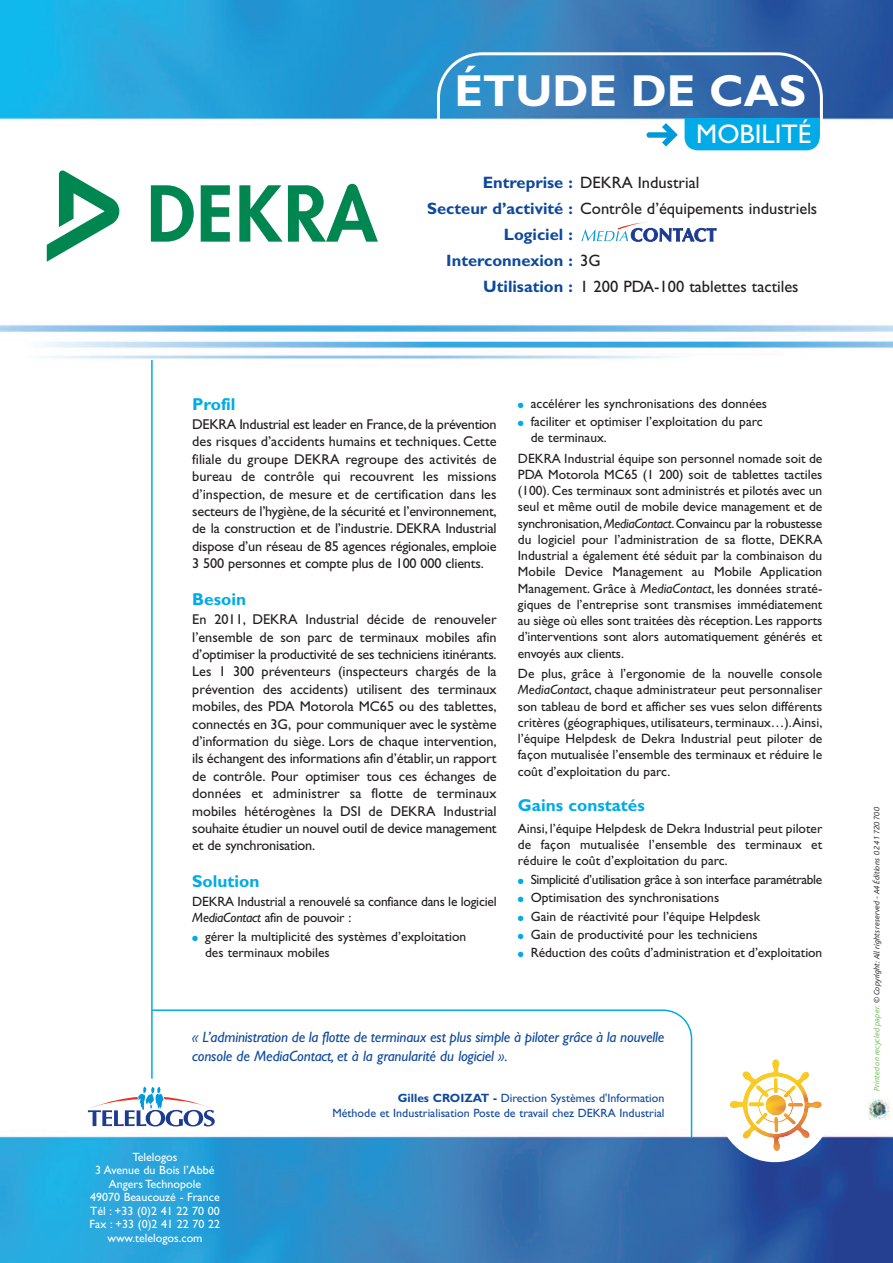
<style>
.page{position:relative;width:893px;height:1263px;background:#fff}
.page>*{position:absolute;margin:0;border:0;box-sizing:border-box;transform-origin:0 0}
.t1{font:700 45px "Gill Sans";color:#fff}
.t2{font:27px "Gill Sans";color:#fff}
.t3{font:700 17.25px "Gill Sans";color:#00abe7}
.t4{font:16.5px "Gill Sans";color:#231f20}
.t5{font:700 16.5px "Gill Sans";color:#0f499d}
.t6{font:italic 15px/19px "Gill Sans";letter-spacing:-.01em;color:#0f499d}
.t7{font:14.25px/17.4px "Gill Sans";letter-spacing:-.015em;color:#231f20;text-align:justify}
.t8{font:13.5px/16.2px "Gill Sans";color:#231f20}
.t9{font:13.5px "Gill Sans";letter-spacing:-.025em;color:#231f20}
.t10{font:12px/13.5px "Gill Sans";color:#fff;text-align:center}
.t11{font:12px/15px "Gill Sans";color:#0f499d;text-align:right}
.t12{font:italic 8.25px "Bliss";color:#3e3e3f}
.s1{font-weight:700;color:#0f499d}
.s2{font-weight:400;color:#231f20}
.s3{font-style:italic}
.s4{color:#00abe7}
.s5{font-weight:700}
.s6{color:#7cc463}
</style>
<div class="page">
<img style="left:0;top:0;width:893px;height:1263px">
<div style="left:717px;top:1047px;width:115px;height:115px;background:#fff;border-radius:50%"></div>
<img style="left:764px;top:1059px;width:23px;height:92px">
<img style="left:742px;top:1112px;width:22px;height:27px">
<img style="left:787px;top:1071px;width:23px;height:67px">
<svg style="left:810px;top:1101px;width:10px;height:7px"></svg>
<svg style="left:730px;top:1059px;width:46px;height:53px"></svg>
<svg style="left:437px;top:52px;width:386px;height:111px"></svg>
<svg style="left:581px;top:222px;width:135px;height:19px"></svg>
<svg style="left:151px;top:1009px;width:542px;height:130px"></svg>
<hr style="left:151px;top:360px;width:2px;height:719px;background:#00abe7">
<svg style="left:151px;top:185px;width:43px;height:57px"></svg>
<svg style="left:201px;top:185px;width:29px;height:57px"></svg>
<svg style="left:239px;top:184px;width:139px;height:58px"></svg>
<svg style="left:47px;top:170px;width:72px;height:92px"></svg>
<svg style="left:88px;top:1087px;width:127px;height:39px"></svg>
<svg style="left:869px;top:1099px;width:20px;height:1px"></svg>
<img style="left:869px;top:1100px;width:20px;height:20px">
<h1 class="t1" style="left:454px;top:74px;width:353px">ÉTUDE DE CAS</h1>
<h2 class="t2" style="left:696px;top:124px;width:117px">MOBILITÉ</h2>
<p class="t4" style="left:483px;top:176px;width:218px"><span class="s1">Entreprise :</span> DEKRA Industrial</p>
<p class="t4" style="left:427px;top:202px;width:392px"><span class="s1">Secteur d’activité :</span> Contrôle d’équipements industriels</p>
<p class="t5" style="left:504px;top:228px;width:70px">Logiciel :</p>
<p class="t5" style="left:446px;top:254px;width:156px">Interconnexion : <span class="s2">3G</span></p>
<p class="t4" style="left:483px;top:280px;width:317px"><span class="s1">Utilisation :</span> 1 200 PDA-100 tablettes tactiles</p>
<p class="t3" style="left:192px;top:398px;width:45px">Profil</p>
<p class="t7" style="left:192px;top:417px;width:306px">DEKRA Industrial est leader en France,de la prévention des risques d’accidents humains et techniques. Cette filiale du groupe DEKRA regroupe des activités de bureau de contrôle qui recouvrent les missions d’inspection, de mesure et de certification dans les secteurs de l’hygiène,de la sécurité et l’environnement, de la construction et de l’industrie. DEKRA Industrial dispose d’un réseau de 85 agences régionales, emploie 3 500 personnes et compte plus de 100 000 clients.</p>
<p class="t3" style="left:192px;top:593px;width:55px">Besoin</p>
<p class="t7" style="left:192px;top:612px;width:306px">En 2011, DEKRA Industrial décide de renouveler l’ensemble de son parc de terminaux mobiles afin d’optimiser la productivité de ses techniciens itinérants.<br>Les 1 300 préventeurs (inspecteurs chargés de la prévention des accidents) utilisent des terminaux mobiles, des PDA Motorola MC65 ou des tablettes, connectés en 3G, pour communiquer avec le système d’information du siège. Lors de chaque intervention, ils échangent des informations afin d’établir, un rapport de contrôle. Pour optimiser tous ces échanges de données et administrer sa flotte de terminaux mobiles hétérogènes la DSI de DEKRA Industrial souhaite étudier un nouvel outil de device management et de synchronisation.</p>
<p class="t3" style="left:192px;top:875px;width:69px">Solution</p>
<p class="t8" style="left:192px;top:894px;width:306px">DEKRA Industrial a renouvelé sa confiance dans le logiciel<br><span class="s3">MediaContact</span> afin de pouvoir :</p>
<p class="t8" style="left:205px;top:929px;width:263px;text-indent:-13px"><span class="s4">●</span> gérer la multiplicité des systèmes d’exploitation des terminaux mobiles</p>
<p class="t8" style="left:518px;top:396px;width:251px"><span class="s4">●</span> accélérer les synchronisations des données</p>
<p class="t8" style="left:531px;top:414px;width:234px;text-indent:-13px"><span class="s4">●</span> faciliter et optimiser l’exploitation du parc de terminaux.</p>
<p class="t8" style="left:518px;top:451px;width:306px;text-align:justify">DEKRA Industrial équipe son personnel nomade soit de PDA Motorola MC65 (1 200) soit de tablettes tactiles (100). Ces terminaux sont administrés et pilotés avec un seul et même outil de mobile device management et de synchronisation,<span class="s3">MediaContact</span>.Convaincu par la robustesse du logiciel pour l’administration de sa flotte, DEKRA Industrial a également été séduit par la combinaison du Mobile Device Management au Mobile Application Management. Grâce à <span class="s3">MediaContact</span>, les données straté&shy;giques de l’entreprise sont transmises immédiatement au siège où elles sont traitées dès réception. Les rapports d’interventions sont alors automatiquement générés et envoyés aux clients.</p>
<p class="t8" style="left:518px;top:667px;width:306px;text-align:justify">De plus, grâce à l’ergonomie de la nouvelle console <span class="s3">MediaContact</span>, chaque administrateur peut personnaliser son tableau de bord et afficher ses vues selon différents critères (géographiques, utilisateurs, terminaux…).Ainsi, l’équipe Helpdesk de Dekra Industrial peut piloter de façon mutualisée l’ensemble des terminaux et réduire le coût d’exploitation du parc.</p>
<p class="t3" style="left:518px;top:798px;width:128px">Gains constatés</p>
<p class="t8" style="left:518px;top:822px;width:306px;text-align:justify">Ainsi, l’équipe Helpdesk de Dekra Industrial peut piloter de façon mutualisée l’ensemble des terminaux et réduire le coût d’exploitation du parc.</p>
<p class="t9" style="left:518px;top:874px;width:306px"><span class="s4">●</span> Simplicité d’utilisation grâce à son interface paramétrable</p>
<p class="t8" style="left:518px;top:891px;width:203px"><span class="s4">●</span> Optimisation des synchronisations</p>
<p class="t8" style="left:518px;top:909px;width:244px"><span class="s4">●</span> Gain de réactivité pour l’équipe Helpdesk</p>
<p class="t8" style="left:518px;top:927px;width:241px"><span class="s4">●</span> Gain de productivité pour les techniciens</p>
<p class="t8" style="left:518px;top:946px;width:306px"><span class="s4">●</span> Réduction des coûts d’administration et d’exploitation</p>
<p class="t6" style="left:192px;top:1029px;width:474px">« L’administration de la flotte de terminaux est plus simple à piloter grâce à la nouvelle console de MediaContact, et à la granularité du logiciel ».</p>
<p class="t11" style="left:333px;top:1091px;width:333px"><span class="s5">Gilles CROIZAT -</span> Direction Systèmes d'Information<br>Méthode et Industrialisation Poste de travail chez DEKRA Industrial</p>
<p class="t10" style="left:90px;top:1151px;width:132px">Telelogos<br>3 Avenue du Bois l’Abbé<br>Angers Technopole<br>49070 Beaucouzé - France<br>Tél : +33 (0)2 41 22 70 00<br>Fax : +33 (0)2 41 22 70 22 www.telelogos.com</p>
<p class="t12" style="left:874px;top:1091px;width:285px;rotate:-90deg"><span class="s6">Printed on recycled paper.</span> © Copyright: All rights reserved - A4 Éditions 02 41 720 700</p>
</div>
